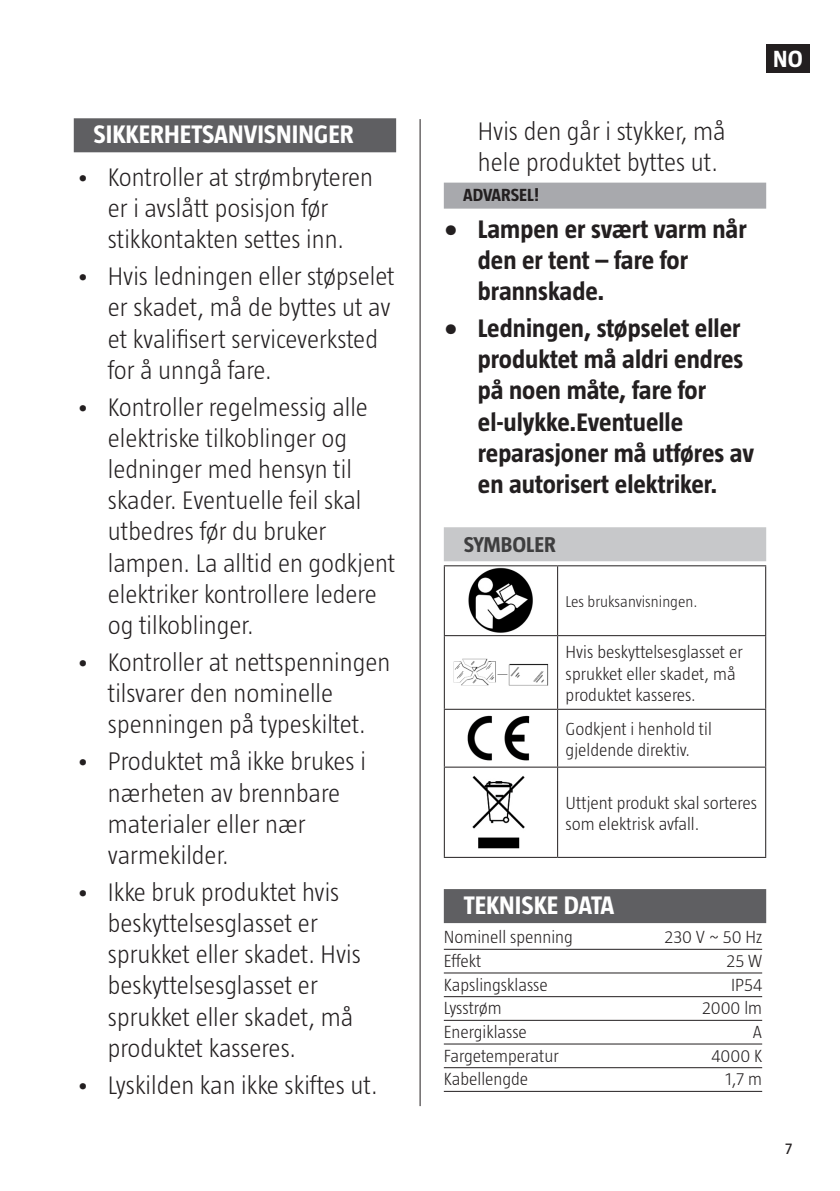
<style>
.page{position:relative;width:840px;height:1191px;background:#fff}
.page>*{position:absolute;margin:0;border:0;box-sizing:border-box;transform-origin:0 0}
.t1{font:300 26px/31.2px "Taz";color:#231f20}
.t2{font:700 26px/31.2px "Taz";color:#231f20}
.t3{font:700 26px "Taz";color:#fff}
.t4{font:700 24px "Taz";color:#fff}
.t5{font:700 22px "Taz";color:#3e3e3f}
.t6{font:300 18px/21.6px "Taz";color:#231f20}
.t7{font:700 18px "Taz";color:#231f20}
.t8{font:300 16px "Taz";color:#231f20}
.t9{font:16px "Taz";color:#231f20}
</style>
<div class="page">
<div style="left:765px;top:44px;width:43px;height:28px;background:#231f20"></div>
<hr style="left:419px;top:119px;width:1px;height:987px;background:#231f20">
<div style="left:74px;top:118px;width:322px;height:34px;background:#5f5f62"></div>
<div style="left:443px;top:183px;width:322px;height:26px;background:#a8a9ad"></div>
<div style="left:443px;top:527px;width:322px;height:34px;background:#c7c8ca"></div>
<div style="left:443px;top:889px;width:322px;height:34px;background:#5f5f62"></div>
<hr style="left:443px;top:949px;width:318px;height:1px;background:#231f20">
<hr style="left:443px;top:972px;width:318px;height:1px;background:#231f20">
<hr style="left:443px;top:996px;width:318px;height:1px;background:#231f20">
<hr style="left:443px;top:1020px;width:318px;height:1px;background:#231f20">
<hr style="left:443px;top:1043px;width:318px;height:1px;background:#231f20">
<hr style="left:443px;top:1067px;width:318px;height:1px;background:#231f20">
<hr style="left:443px;top:1091px;width:318px;height:1px;background:#231f20">
<hr style="left:443px;top:636px;width:1px;height:73px;background:#231f20">
<hr style="left:557px;top:636px;width:1px;height:73px;background:#231f20">
<hr style="left:764px;top:636px;width:1px;height:73px;background:#231f20">
<hr style="left:443px;top:709px;width:114px;height:1px;background:#231f20">
<hr style="left:443px;top:710px;width:1px;height:56px;background:#231f20">
<hr style="left:557px;top:709px;width:208px;height:1px;background:#231f20">
<hr style="left:557px;top:710px;width:1px;height:56px;background:#231f20">
<hr style="left:764px;top:710px;width:1px;height:56px;background:#231f20">
<hr style="left:443px;top:766px;width:114px;height:1px;background:#231f20">
<hr style="left:443px;top:767px;width:1px;height:90px;background:#231f20">
<hr style="left:557px;top:766px;width:208px;height:1px;background:#231f20">
<hr style="left:557px;top:767px;width:1px;height:90px;background:#231f20">
<hr style="left:764px;top:767px;width:1px;height:90px;background:#231f20">
<hr style="left:443px;top:857px;width:114px;height:1px;background:#231f20">
<hr style="left:557px;top:857px;width:208px;height:1px;background:#231f20">
<hr style="left:443px;top:565px;width:114px;height:1px;background:#231f20">
<hr style="left:443px;top:566px;width:1px;height:69px;background:#231f20">
<hr style="left:557px;top:565px;width:208px;height:1px;background:#231f20">
<hr style="left:557px;top:566px;width:1px;height:69px;background:#231f20">
<hr style="left:764px;top:566px;width:1px;height:69px;background:#231f20">
<hr style="left:443px;top:635px;width:114px;height:1px;background:#231f20">
<hr style="left:557px;top:635px;width:208px;height:1px;background:#231f20">
<img style="left:468px;top:567px;width:65px;height:66px">
<img style="left:453px;top:658px;width:96px;height:28px">
<img style="left:467px;top:715px;width:63px;height:46px">
<img style="left:472px;top:775px;width:53px;height:74px">
<p class="t3" style="left:94px;top:120px;width:261px">SIKKERHETSANVISNINGER</p>
<p class="t1" style="left:76px;top:161px;width:299px;text-align:center">• Kontroller at strømbryteren er i avslått posisjon før stikkontakten settes inn.</p>
<p class="t1" style="left:108px;top:260px;width:288px;text-indent:-32px">• Hvis ledningen eller støpselet er skadet, må de byttes ut av et kvalifisert serviceverksted for å unngå fare.</p>
<p class="t1" style="left:108px;top:391px;width:289px;text-indent:-32px">• Kontroller regelmessig alle elektriske tilkoblinger og ledninger med hensyn til skader. Eventuelle feil skal utbedres før du bruker lampen. La alltid en godkjent elektriker kontrollere ledere og tilkoblinger.</p>
<p class="t1" style="left:108px;top:646px;width:284px;text-indent:-32px">• Kontroller at nettspenningen tilsvarer den nominelle spenningen på typeskiltet.</p>
<p class="t1" style="left:108px;top:745px;width:259px;text-indent:-32px">• Produktet må ikke brukes i nærheten av brennbare materialer eller nær varmekilder.</p>
<p class="t1" style="left:108px;top:876px;width:254px;text-indent:-32px">• Ikke bruk produktet hvis beskyttelsesglasset er sprukket eller skadet. Hvis beskyttelsesglasset er sprukket eller skadet, må produktet kasseres.</p>
<p class="t1" style="left:76px;top:1069px;width:303px">• Lyskilden kan ikke skiftes ut.</p>
<p class="t4" style="left:772px;top:45px;width:31px">NO</p>
<p class="t1" style="left:477px;top:115px;width:249px">Hvis den går i stykker, må hele produktet byttes ut.</p>
<p class="t7" style="left:463px;top:184px;width:78px">ADVARSEL!</p>
<p class="t2" style="left:477px;top:213px;width:270px;text-indent:-34px">• Lampen er svært varm når den er tent – fare for brannskade.</p>
<p class="t2" style="left:477px;top:312px;width:277px;text-indent:-34px">• Ledningen, støpselet eller produktet må aldri endres på noen måte, fare for el-ulykke.Eventuelle reparasjoner må utføres av en autorisert elektriker.</p>
<p class="t5" style="left:463px;top:532px;width:94px">SYMBOLER</p>
<p class="t8" style="left:565px;top:593px;width:133px">Les bruksanvisningen.</p>
<p class="t6" style="left:565px;top:641px;width:179px">Hvis beskyttelsesglasset er sprukket eller skadet, må produktet kasseres.</p>
<p class="t6" style="left:565px;top:717px;width:148px">Godkjent i henhold til gjeldende direktiv.</p>
<p class="t6" style="left:565px;top:791px;width:193px">Uttjent produkt skal sorteres som elektrisk avfall.</p>
<p class="t3" style="left:463px;top:890px;width:152px">TEKNISKE DATA</p>
<p class="t6" style="left:443px;top:926px;width:131px">Nominell spenning</p>
<p class="t6" style="left:664px;top:926px;width:99px">230 V ~ 50 Hz</p>
<p class="t6" style="left:443px;top:950px;width:39px">Effekt</p>
<p class="t6" style="left:726px;top:950px;width:37px">25 W</p>
<p class="t6" style="left:443px;top:973px;width:105px">Kapslingsklasse</p>
<p class="t6" style="left:730px;top:973px;width:33px">IP54</p>
<p class="t6" style="left:443px;top:997px;width:59px">Lysstrøm</p>
<p class="t6" style="left:701px;top:997px;width:62px">2000 lm</p>
<p class="t6" style="left:443px;top:1021px;width:85px">Energiklasse</p>
<p class="t6" style="left:752px;top:1021px;width:11px">A</p>
<p class="t6" style="left:443px;top:1044px;width:116px">Fargetemperatur</p>
<p class="t6" style="left:711px;top:1044px;width:52px">4000 K</p>
<p class="t6" style="left:443px;top:1068px;width:86px">Kabellengde</p>
<p class="t6" style="left:725px;top:1068px;width:38px">1,7 m</p>
<p class="t9" style="left:784px;top:1139px;width:9px">7</p>
</div>
